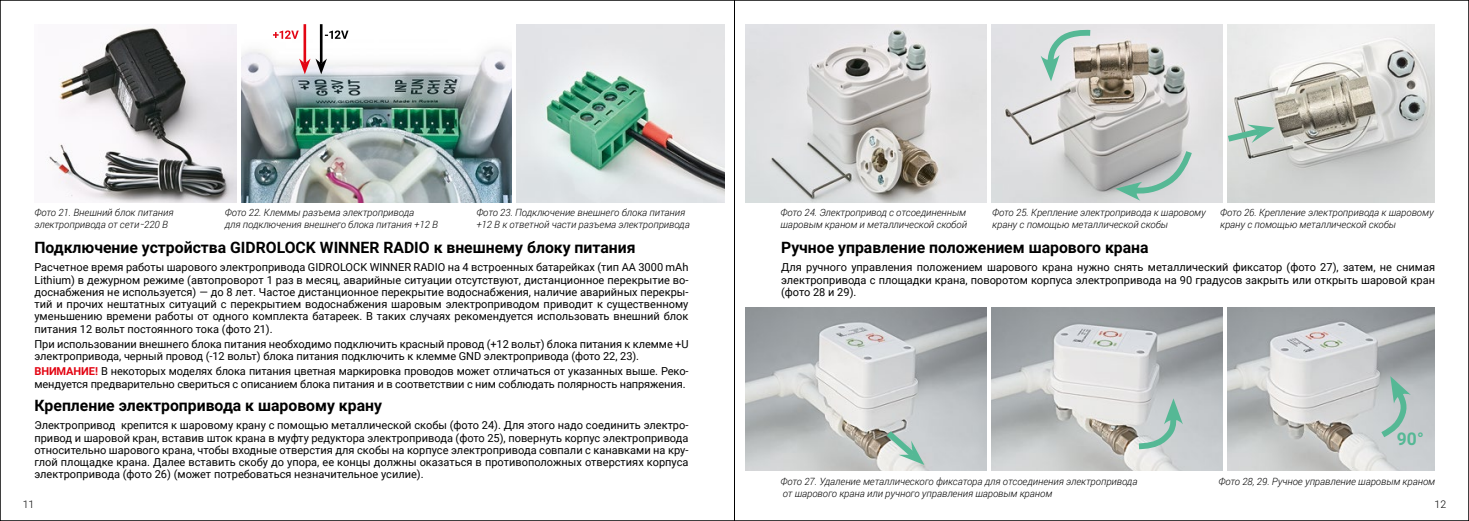
<style>
.page{position:relative;width:1469px;height:521px;background:#fff}
.page>*{position:absolute;margin:0;border:0;box-sizing:border-box;transform-origin:0 0}
.t1{font:700 17.5px "Roboto";color:#55b895}
.t2{font:700 15.75px "Roboto";color:#000}
.t3{font:11.03px/12.2px "Roboto";letter-spacing:-.005em;color:#000;text-align:justify}
.t4{font:300 10.5px "Roboto";color:#000}
.t5{font:italic 300 9.97px/11.5px "Roboto";color:#000}
.s1{font-weight:700;color:#e30513}
</style>
<div class="page">
<img style="left:516px;top:24px;width:208px;height:179px">
<img style="left:48px;top:24px;width:188px;height:179px">
<img style="left:241px;top:24px;width:270px;height:179px">
<hr style="left:303px;top:24px;width:3px;height:39px;background:#e30513">
<hr style="left:320px;top:24px;width:2px;height:39px;background:#000">
<svg style="left:299px;top:59px;width:28px;height:15px"></svg>
<svg style="left:325px;top:30px;width:23px;height:9px"></svg>
<svg style="left:273px;top:30px;width:26px;height:9px"></svg>
<img style="left:745px;top:24px;width:241px;height:179px">
<img style="left:991px;top:307px;width:231px;height:164px">
<img style="left:745px;top:307px;width:241px;height:164px">
<img style="left:1227px;top:24px;width:207px;height:179px">
<img style="left:1227px;top:307px;width:207px;height:164px">
<svg style="left:1222px;top:124px;width:52px;height:22px"></svg>
<svg style="left:880px;top:425px;width:44px;height:40px;background:#b8cbc3"></svg>
<img style="left:991px;top:24px;width:231px;height:179px">
<svg style="left:1040px;top:27px;width:56px;height:54px;background:#bcc9c1"></svg>
<svg style="left:1115px;top:145px;width:81px;height:56px;background:#b1beba"></svg>
<svg style="left:1132px;top:398px;width:50px;height:54px;background:#b9ccc7"></svg>
<svg style="left:1374px;top:376px;width:40px;height:67px;background:#b0c5c1"></svg>
<p class="t5" style="left:34px;top:207px;width:140px">Фото 21. Внешний блок питания электропривода от сети ̃220 В</p>
<p class="t5" style="left:225px;top:207px;width:215px">Фото 22. Клеммы разъема электропривода<br>для подключения внешнего блока питания +12 В</p>
<p class="t5" style="left:992px;top:207px;width:215px">Фото 25. Крепление электропривода к шаровому крану с помощью металлической скобы</p>
<p class="t5" style="left:1220px;top:207px;width:215px">Фото 26. Крепление электропривода к шаровому крану с помощью металлической скобы</p>
<p class="t5" style="left:476px;top:207px;width:215px">Фото 23. Подключение внешнего блока питания +12 В к ответной части разъема электропривода</p>
<p class="t5" style="left:780px;top:207px;width:188px">Фото 24. Электропривод с отсоединенным шаровым краном и металлической скобой</p>
<h2 class="t2" style="left:34px;top:236px;width:602px">Подключение устройства GIDROLOCK WINNER RADIO к внешнему блоку питания</h2>
<p class="t3" style="left:34px;top:261px;width:655px">Расчетное время работы шарового электропривода GIDROLOCK WINNER RADIO на 4 встроенных батарейках (тип AA 3000 mАh Lithium) в дежурном режиме (автопроворот 1 раз в месяц, аварийные ситуации отсутствуют, дистанционное перекрытие во&shy;доснабжения не используется) — до 8 лет. Частое дистанционное перекрытие водоснабжения, наличие аварийных перекры&shy;тий и прочих нештатных ситуаций с перекрытием водоснабжения шаровым электроприводом приводит к существенному уменьшению времени работы от одного комплекта батареек. В таких случаях рекомендуется использовать внешний блок питания 12 вольт постоянного тока (фото 21).</p>
<p class="t3" style="left:34px;top:337px;width:655px">При использовании внешнего блока питания необходимо подключить красный провод (+12 вольт) блока питания к клемме +U электропривода, черный провод (-12 вольт) блока питания подключить к клемме GND электропривода (фото 22, 23).</p>
<p class="t3" style="left:34px;top:365px;width:655px"><span class="s1">ВНИМАНИЕ!</span> В некоторых моделях блока питания цветная маркировка проводов может отличаться от указанных выше. Реко&shy;мендуется предварительно свериться с описанием блока питания и в соответствии с ним соблюдать полярность напряжения.</p>
<h2 class="t2" style="left:34px;top:394px;width:349px">Крепление электропривода к шаровому крану</h2>
<p class="t3" style="left:34px;top:419px;width:655px">Электропривод крепится к шаровому крану с помощью металлической скобы (фото 24). Для этого надо соединить электро&shy;привод и шаровой кран, вставив шток крана в муфту редуктора электропривода (фото 25), повернуть корпус электропривода относительно шарового крана, чтобы входные отверстия для скобы на корпусе электропривода совпали с канавками на кру&shy;глой площадке крана. Далее вставить скобу до упора, ее концы должны оказаться в противоположных отверстиях корпуса электропривода (фото 26) (может потребоваться незначительное усилие).</p>
<h2 class="t2" style="left:781px;top:236px;width:369px">Ручное управление положением шарового крана</h2>
<p class="t3" style="left:781px;top:261px;width:655px">Для ручного управления положением шарового крана нужно снять металлический фиксатор (фото 27), затем, не снимая электропривода с площадки крана, поворотом корпуса электропривода на 90 градусов закрыть или открыть шаровой кран (фото 28 и 29).</p>
<h1 class="t1" style="left:1396px;top:427px;width:28px">90°</h1>
<p class="t5" style="left:780px;top:475px;width:358px">Фото 27. Удаление металлического фиксатора для отсоединения электропривода</p>
<p class="t5" style="left:1218px;top:475px;width:218px">Фото 28, 29. Ручное управление шаровым краном</p>
<p class="t5" style="left:782px;top:487px;width:271px">от шарового крана или ручного управления шаровым краном</p>
<p class="t4" style="left:23px;top:497px;width:13px">11</p>
<p class="t4" style="left:1434px;top:497px;width:13px">12</p>
</div>
